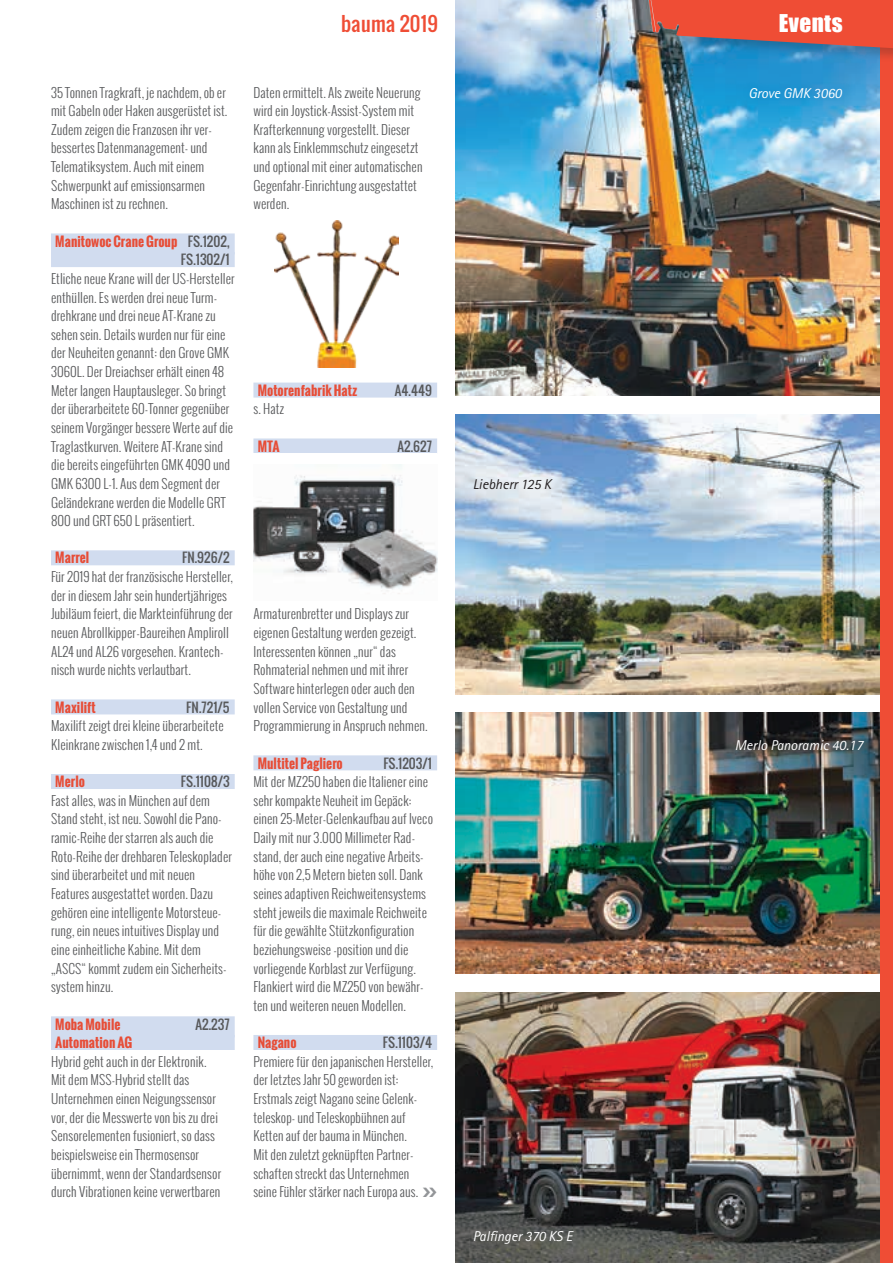
<style>
.page{position:relative;width:893px;height:1263px;background:#fff}
.page>*{position:absolute;margin:0;border:0;box-sizing:border-box;transform-origin:0 0}
.t1{font:22.5px "Impact";letter-spacing:.02em;color:#fff}
.t2{font:19.5px "Oswald";letter-spacing:.015em;color:#ef4d35}
.t3{font:italic 14.25px "Rotis Sans Serif";color:#fff}
.t4{font:italic 14.25px "Rotis Sans Serif";color:#231f20}
.t5{font:300 13.05px/18.6px "Oswald";letter-spacing:.005em;color:#57585a}
.t6{font:700 13.05px/18.6px "Oswald";letter-spacing:.005em;color:#e74d37;text-align:right}
.t7{font:13.05px "Oswald";letter-spacing:.005em;color:#57585a}
.s1{font-weight:400;color:#57585a}
</style>
<div class="page">
<img style="left:456px;top:0;width:424px;height:396px">
<div style="left:51px;top:233px;width:184px;height:21px;background:#d1dcef"></div>
<div style="left:51px;top:252px;width:184px;height:15px;background:#d1dcef"></div>
<div style="left:51px;top:550px;width:184px;height:15px;background:#d1dcef"></div>
<div style="left:51px;top:699px;width:184px;height:15px;background:#d1dcef"></div>
<div style="left:51px;top:774px;width:184px;height:15px;background:#d1dcef"></div>
<div style="left:51px;top:1016px;width:184px;height:21px;background:#d1dcef"></div>
<div style="left:51px;top:1035px;width:184px;height:15px;background:#d1dcef"></div>
<div style="left:253px;top:383px;width:184px;height:15px;background:#d1dcef"></div>
<div style="left:253px;top:438px;width:184px;height:15px;background:#d1dcef"></div>
<div style="left:253px;top:755px;width:184px;height:15px;background:#d1dcef"></div>
<div style="left:253px;top:1035px;width:184px;height:15px;background:#d1dcef"></div>
<img style="left:274px;top:221px;width:125px;height:147px">
<img style="left:253px;top:465px;width:184px;height:129px">
<img style="left:456px;top:712px;width:424px;height:261px">
<img style="left:456px;top:992px;width:424px;height:271px">
<img style="left:456px;top:414px;width:424px;height:280px">
<div style="left:465px;top:470px;width:96px;height:29px;background:#fff;opacity:.75"></div>
<div style="left:880px;top:0;width:13px;height:1263px;background:#ef4d35"></div>
<div style="left:646px;top:0;width:247px;height:63px;background:#231f20;opacity:.25"></div>
<svg style="left:684px;top:0;width:209px;height:48px;background:#d75243"></svg>
<div style="left:742px;top:80px;width:108px;height:25px;background:#0078c0;opacity:.6"></div>
<div style="left:729px;top:732px;width:142px;height:25px;background:#231f20;opacity:.7"></div>
<img style="left:631px;top:0;width:53px;height:57px">
<h2 class="t2" style="left:341px;top:9px;width:98px">bauma 2019</h2>
<p class="t5" style="left:51px;top:83px;width:178px">35 Tonnen Tragkraft, je nachdem, ob er mit Gabeln oder Haken ausgerüstet ist.<br>Zudem zeigen die Franzosen ihr ver&shy;bessertes Datenmanagement- und Telematiksystem. Auch mit einem Schwerpunkt auf emissionsarmen Maschinen ist zu rechnen.</p>
<p class="t6" style="left:55px;top:232px;width:176px">Manitowoc Crane Group <span class="s1">FS.1202,<br>FS.1302/1</span></p>
<p class="t5" style="left:51px;top:269px;width:185px">Etliche neue Krane will der US-Hersteller enthüllen. Es werden drei neue Turm&shy;drehkrane und drei neue AT-Krane zu sehen sein. Details wurden nur für eine der Neuheiten genannt: den Grove GMK 3060L. Der Dreiachser erhält einen 48<br>Meter langen Hauptausleger. So bringt der überarbeitete 60-Tonner gegenüber seinem Vorgänger bessere Werte auf die Traglastkurven. Weitere AT-Krane sind die bereits eingeführten GMK 4090 und GMK 6300 L-1. Aus dem Segment der Geländekrane werden die Modelle GRT 800 und GRT 650 L präsentiert.</p>
<p class="t6" style="left:55px;top:549px;width:36px">Marrel</p>
<p class="t7" style="left:182px;top:548px;width:49px">FN.926/2</p>
<p class="t5" style="left:51px;top:567px;width:183px">Für 2019 hat der französische Hersteller, der in diesem Jahr sein hundertjähriges Jubiläum feiert, die Markteinführung der neuen Abrollkipper-Baureihen Ampliroll AL24 und AL26 vorgesehen. Krantech&shy;nisch wurde nichts verlautbart.</p>
<p class="t6" style="left:55px;top:698px;width:42px">Maxilift</p>
<p class="t7" style="left:186px;top:697px;width:45px">FN.721/5</p>
<p class="t5" style="left:51px;top:716px;width:174px">Maxilift zeigt drei kleine überarbeitete<br>Kleinkrane zwischen 1,4 und 2 mt.</p>
<p class="t6" style="left:55px;top:772px;width:31px">Merlo</p>
<p class="t7" style="left:181px;top:772px;width:50px">FS.1108/3</p>
<p class="t5" style="left:51px;top:791px;width:183px">Fast alles, was in München auf dem Stand steht, ist neu. Sowohl die Pano&shy;ramic-Reihe der starren als auch die Roto-Reihe der drehbaren Teleskoplader sind überarbeitet und mit neuen Features ausgestattet worden. Dazu gehören eine intelligente Motorsteue&shy;rung, ein neues intuitives Display und eine einheitliche Kabine. Mit dem ,,ASCS“ kommt zudem ein Sicherheits&shy;system hinzu.</p>
<p class="t6" style="left:55px;top:1014px;width:67px">Moba Mobile</p>
<p class="t7" style="left:195px;top:1014px;width:36px">A2.237</p>
<p class="t6" style="left:55px;top:1033px;width:79px">Automation AG</p>
<p class="t5" style="left:51px;top:1052px;width:172px">Hybrid geht auch in der Elektronik.<br>Mit dem MSS-Hybrid stellt das Unternehmen einen Neigungssensor vor, der die Messwerte von bis zu drei Sensorelementen fusioniert, so dass beispielsweise ein Thermosensor übernimmt, wenn der Standardsensor durch Vibrationen keine verwertbaren</p>
<p class="t5" style="left:253px;top:83px;width:171px">Daten ermittelt. Als zweite Neuerung wird ein Joystick-Assist-System mit Krafterkennung vorgestellt. Dieser kann als Einklemmschutz eingesetzt und optional mit einer automatischen Gegenfahr-Einrichtung ausgestattet werden.</p>
<p class="t6" style="left:258px;top:381px;width:101px">Motorenfabrik Hatz</p>
<p class="t7" style="left:395px;top:380px;width:39px">A4.449</p>
<p class="t5" style="left:253px;top:400px;width:32px">s. Hatz</p>
<p class="t6" style="left:258px;top:437px;width:24px">MTA</p>
<p class="t7" style="left:397px;top:436px;width:36px">A2.627</p>
<p class="t5" style="left:253px;top:605px;width:176px">Armaturenbretter und Displays zur eigenen Gestaltung werden gezeigt.<br>Interessenten können ,,nur“ das Rohmaterial nehmen und mit ihrer Software hinterlegen oder auch den vollen Service von Gestaltung und Programmierung in Anspruch nehmen.</p>
<p class="t6" style="left:258px;top:754px;width:87px">Multitel Pagliero</p>
<p class="t7" style="left:383px;top:753px;width:50px">FS.1203/1</p>
<p class="t5" style="left:253px;top:772px;width:181px">Mit der MZ250 haben die Italiener eine sehr kompakte Neuheit im Gepäck: einen 25-Meter-Gelenkaufbau auf Iveco Daily mit nur 3.000 Millimeter Rad&shy;stand, der auch eine negative Arbeits&shy;höhe von 2,5 Metern bieten soll. Dank seines adaptiven Reichweitensystems steht jeweils die maximale Reichweite für die gewählte Stützkonfiguration beziehungsweise -position und die vorliegende Korblast zur Verfügung.<br>Flankiert wird die MZ250 von bewähr&shy;ten und weiteren neuen Modellen.</p>
<p class="t6" style="left:258px;top:1033px;width:40px">Nagano</p>
<p class="t7" style="left:383px;top:1033px;width:51px">FS.1103/4</p>
<p class="t5" style="left:253px;top:1052px;width:181px">Premiere für den japanischen Hersteller, der letztes Jahr 50 geworden ist:<br>Erstmals zeigt Nagano seine Gelenk&shy;teleskop- und Teleskopbühnen auf Ketten auf der bauma in München.<br>Mit den zuletzt geknüpften Partner&shy;schaften streckt das Unternehmen seine Fühler stärker nach Europa aus.</p>
<p class="t4" style="left:473px;top:476px;width:80px">Liebherr 125 K</p>
<p class="t3" style="left:473px;top:1228px;width:101px">Palfinger 370 KS E</p>
<h1 class="t1" style="left:779px;top:6px;width:66px">Events</h1>
<p class="t3" style="left:748px;top:84px;width:95px">Grove GMK 3060</p>
<p class="t3" style="left:735px;top:737px;width:130px">Merlo Panoramic 40.17</p>
</div>
